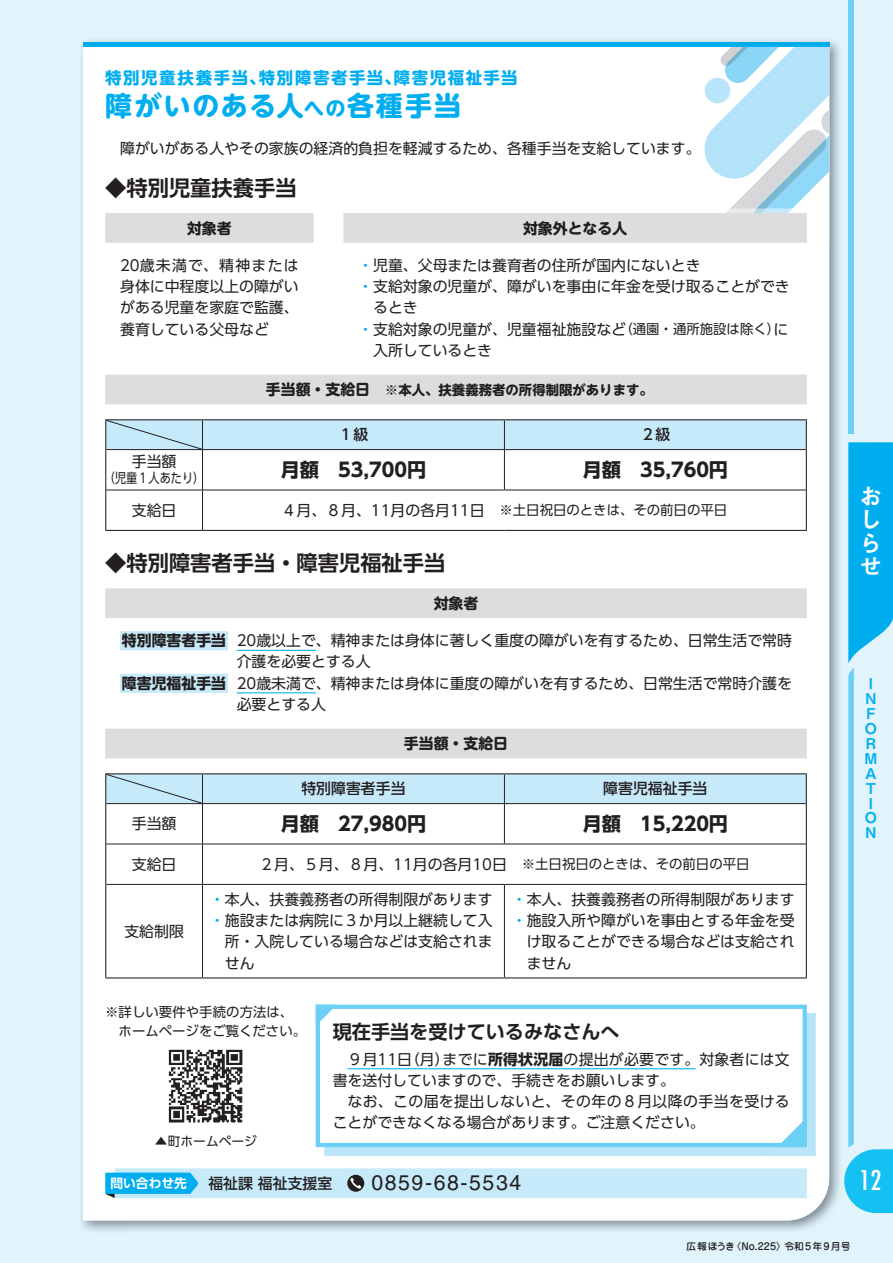
<style>
.page{position:relative;width:893px;height:1263px;background:#e1f4fc}
.page>*{position:absolute;margin:0;border:0;box-sizing:border-box;transform-origin:0 0}
.t1{font:700 27px "UD Shin M Go Pr 6";letter-spacing:.07em;color:#00aeef}
.t2{font:condensed 26.55px "Futura Std";color:#fff}
.t3{font:23.4px/23.4px "Midashi Go Pr 6 MB31";color:#fff;text-align:justify}
.t4{font:700 21.3px "UD Shin Go Pr 6 De";color:#231f20}
.t5{font:21.3px "Helvetica LT Std";letter-spacing:.075em;color:#231f20}
.t6{font:700 19.2px "UD Shin Go Pr 6";color:#231f20}
.t7{font:700 19.2px "UD Shin Go Pr 6 De";color:#231f20}
.t8{font:700 16.5px "UD Shin M Go Pr 6";letter-spacing:.095em;color:#00aeef}
.t9{font:14.85px/21.3px "UD Shin Go Pr 6";color:#231f20;text-align:justify}
.t10{font:14.85px/21.3px "UD Shin Go Pr 6";letter-spacing:.025em;color:#231f20}
.t11{font:700 14.85px "UD Shin M Go Pr 6";color:#231f20}
.t12{font:500 14.85px "UD Shin Go Pr 6";color:#231f20}
.t13{font:14.85px/14.9px "Midashi Go Pr 6 MB31";color:#00aeef}
.t14{font:13.35px/19.2px "UD Shin Go Pr 6";color:#231f20}
.t15{font:700 13.35px "UD Shin M Go Pr 6";color:#231f20}
.t16{font:13.35px "UD Shin Go Pr 6";color:#231f20;scale:.83 1}
.t17{font:12.75px "UD Shin Go Pr 6";color:#231f20}
.t18{font:700 12.75px "UD Shin Go Pr 6 De";color:#fff}
.t19{font:500 9.75px "Jun 34 Pro";color:#231f20}
.s1{font-size:20.25px}
.s2{color:#00aeef}
.s3{font-size:13.35px}
.s4{font-size:14.85px}
.s5{font-weight:700}
.s6{font-family:"UD Shin Go Pr 6";font-weight:500;font-size:14.85px}
</style>
<div class="page">
<img style="left:81px;top:40px;width:759px;height:49px">
<img style="left:792px;top:89px;width:48px;height:1142px">
<div style="left:83px;top:47px;width:746px;height:1173px;background:#fff"></div>
<svg style="left:101px;top:209px;width:710px;height:200px;background:#fdfdfd"></svg>
<svg style="left:693px;top:47px;width:136px;height:195px;background:#cde9f6"></svg>
<div style="left:103px;top:1001px;width:199px;height:41px;background:#fff"></div>
<div style="left:151px;top:1130px;width:110px;height:21px;background:#fff"></div>
<svg style="left:105px;top:213px;width:702px;height:191px;background:#f4f4f5"></svg>
<svg style="left:105px;top:588px;width:702px;height:170px;background:#f2f2f3"></svg>
<div style="left:120px;top:631px;width:108px;height:19px;background:#c6eafa"></div>
<div style="left:120px;top:674px;width:108px;height:19px;background:#c6eafa"></div>
<hr style="left:237px;top:650px;width:79px;height:1px;background:#00aeef">
<hr style="left:237px;top:692px;width:79px;height:1px;background:#00aeef">
<hr style="left:83px;top:43px;width:746px;height:4px;background:#00aeef">
<div style="left:117px;top:136px;width:579px;height:24px;background:#fff"></div>
<div style="left:101px;top:415px;width:710px;height:120px;background:#fff"></div>
<hr style="left:105px;top:419px;width:98px;height:1px;background:#231f20">
<hr style="left:105px;top:420px;width:1px;height:30px;background:#231f20">
<hr style="left:202px;top:419px;width:302px;height:1px;background:#231f20">
<hr style="left:504px;top:419px;width:303px;height:1px;background:#231f20">
<hr style="left:806px;top:420px;width:1px;height:30px;background:#231f20">
<hr style="left:105px;top:450px;width:1px;height:40px;background:#231f20">
<hr style="left:806px;top:450px;width:1px;height:40px;background:#231f20">
<hr style="left:105px;top:490px;width:1px;height:40px;background:#231f20">
<hr style="left:806px;top:490px;width:1px;height:40px;background:#231f20">
<hr style="left:105px;top:530px;width:98px;height:1px;background:#231f20">
<hr style="left:202px;top:530px;width:302px;height:1px;background:#231f20">
<hr style="left:504px;top:530px;width:303px;height:1px;background:#231f20">
<hr style="left:202px;top:450px;width:1px;height:40px;background:#231f20">
<hr style="left:504px;top:450px;width:1px;height:40px;background:#231f20">
<hr style="left:106px;top:490px;width:97px;height:1px;background:#231f20">
<hr style="left:202px;top:490px;width:302px;height:1px;background:#231f20">
<hr style="left:202px;top:490px;width:1px;height:40px;background:#231f20">
<hr style="left:504px;top:490px;width:302px;height:1px;background:#231f20">
<svg style="left:106px;top:420px;width:700px;height:30px;background:#bee0ef"></svg>
<div style="left:101px;top:769px;width:710px;height:214px;background:#fff"></div>
<hr style="left:105px;top:773px;width:98px;height:1px;background:#231f20">
<hr style="left:105px;top:774px;width:1px;height:30px;background:#231f20">
<hr style="left:202px;top:773px;width:302px;height:1px;background:#231f20">
<hr style="left:504px;top:773px;width:303px;height:1px;background:#231f20">
<hr style="left:806px;top:774px;width:1px;height:30px;background:#231f20">
<hr style="left:105px;top:804px;width:1px;height:40px;background:#231f20">
<hr style="left:806px;top:804px;width:1px;height:40px;background:#231f20">
<hr style="left:105px;top:844px;width:1px;height:40px;background:#231f20">
<hr style="left:806px;top:844px;width:1px;height:40px;background:#231f20">
<hr style="left:105px;top:884px;width:1px;height:93px;background:#231f20">
<hr style="left:806px;top:884px;width:1px;height:93px;background:#231f20">
<hr style="left:105px;top:977px;width:98px;height:1px;background:#231f20">
<hr style="left:202px;top:977px;width:302px;height:1px;background:#231f20">
<hr style="left:504px;top:977px;width:303px;height:1px;background:#231f20">
<hr style="left:202px;top:804px;width:1px;height:40px;background:#231f20">
<hr style="left:504px;top:804px;width:1px;height:40px;background:#231f20">
<hr style="left:106px;top:844px;width:97px;height:1px;background:#231f20">
<hr style="left:202px;top:844px;width:302px;height:1px;background:#231f20">
<hr style="left:202px;top:844px;width:1px;height:40px;background:#231f20">
<hr style="left:504px;top:844px;width:302px;height:1px;background:#231f20">
<hr style="left:106px;top:884px;width:97px;height:1px;background:#231f20">
<hr style="left:202px;top:884px;width:302px;height:1px;background:#231f20">
<hr style="left:202px;top:885px;width:1px;height:92px;background:#231f20">
<hr style="left:504px;top:884px;width:302px;height:1px;background:#231f20">
<hr style="left:504px;top:885px;width:1px;height:92px;background:#231f20">
<svg style="left:106px;top:774px;width:700px;height:30px;background:#bee0ef"></svg>
<div style="left:101px;top:173px;width:199px;height:30px;background:#fff"></div>
<div style="left:101px;top:548px;width:348px;height:30px;background:#fff"></div>
<div style="left:101px;top:65px;width:420px;height:58px;background:#fff"></div>
<img style="left:324px;top:1013px;width:491px;height:143px">
<div style="left:318px;top:1007px;width:487px;height:138px;background:#fff"></div>
<hr style="left:348px;top:1068px;width:348px;height:1px;background:#00aeef">
<div style="left:316px;top:1005px;width:491px;height:142px;border:4px solid #6bcff6"></div>
<svg style="left:316px;top:1005px;width:21px;height:21px"></svg>
<svg style="left:777px;top:1117px;width:30px;height:30px"></svg>
<div style="left:848px;top:0;width:6px;height:434px;background:#6bcff6"></div>
<svg style="left:844px;top:442px;width:49px;height:771px"></svg>
<img style="left:163px;top:1044px;width:86px;height:85px">
<svg style="left:105px;top:1168px;width:702px;height:30px;background:#b3e2f6"></svg>
<p class="t8" style="left:105px;top:63px;width:414px">特別児童扶養手当、特別障害者手当、障害児福祉手当</p>
<h1 class="t1" style="left:105px;top:83px;width:357px">障がいのある人<span class="s1">への</span>各種手当</h1>
<p class="t9" style="left:120px;top:137px;width:582px">障がいがある人やその家族の経済的負担を軽減するため、各種手当を支給しています。</p>
<h3 class="t4" style="left:105px;top:170px;width:193px">◆特別児童扶養手当</h3>
<p class="t11" style="left:187px;top:215px;width:46px">対象者</p>
<p class="t11" style="left:523px;top:215px;width:106px">対象外となる人</p>
<p class="t9" style="left:120px;top:254px;width:180px">20歳未満で、精神または身体に中程度以上の障がいがある児童を家庭で監護、養育している父母など</p>
<p class="t9" style="left:358px;top:254px;width:344px"><span class="s2">・</span> 児童、父母または養育者の住所が国内にないとき</p>
<p class="t9" style="left:358px;top:275px;width:433px"><span class="s2">・</span> 支給対象の児童が、障がいを事由に年金を受け取ることができ</p>
<p class="t9" style="left:373px;top:297px;width:46px">るとき</p>
<p class="t9" style="left:358px;top:318px;width:432px"><span class="s2">・</span> 支給対象の児童が、児童福祉施設など<span class="s3">（通園・通所施設は除く）</span>に</p>
<p class="t9" style="left:373px;top:339px;width:121px">入所しているとき</p>
<p class="t15" style="left:266px;top:378px;width:388px"><span class="s4">手当額・支給日　</span>※本人、扶養義務者の所得制限があります。</p>
<p class="t12" style="left:339px;top:423px;width:31px">１級</p>
<p class="t12" style="left:640px;top:423px;width:31px">２級</p>
<p class="t9" style="left:132px;top:450px;width:46px">手当額</p>
<p class="t16" style="left:104px;top:467px;width:123px">（児童１人あたり）</p>
<p class="t6" style="left:281px;top:454px;width:147px">月額　53,700円</p>
<p class="t6" style="left:583px;top:454px;width:147px">月額　35,760円</p>
<p class="t9" style="left:132px;top:499px;width:46px">支給日</p>
<p class="t14" style="left:282px;top:500px;width:447px"><span class="s4">４月、８月、11月の各月11日　</span>※土日祝日のときは、その前日の平日</p>
<h3 class="t4" style="left:105px;top:545px;width:342px">◆特別障害者手当・障害児福祉手当</h3>
<p class="t11" style="left:434px;top:590px;width:46px">対象者</p>
<p class="t9" style="left:122px;top:629px;width:671px"><span class="s5">特別障害者手当</span> 20歳以上で、精神または身体に著しく重度の障がいを有するため、日常生活で常時</p>
<p class="t9" style="left:237px;top:651px;width:135px">介護を必要とする人</p>
<p class="t9" style="left:122px;top:672px;width:671px"><span class="s5">障害児福祉手当</span> 20歳未満で、精神または身体に重度の障がいを有するため、日常生活で常時介護を</p>
<p class="t9" style="left:237px;top:693px;width:91px">必要とする人</p>
<p class="t11" style="left:404px;top:731px;width:106px">手当額・支給日</p>
<p class="t12" style="left:301px;top:777px;width:106px">特別障害者手当</p>
<p class="t12" style="left:603px;top:777px;width:106px">障害児福祉手当</p>
<p class="t9" style="left:132px;top:813px;width:46px">手当額</p>
<p class="t6" style="left:281px;top:808px;width:147px">月額 27,980円</p>
<p class="t6" style="left:583px;top:808px;width:147px">月額 15,220円</p>
<p class="t9" style="left:132px;top:853px;width:46px">支給日</p>
<p class="t9" style="left:259px;top:853px;width:492px">２月、５月、８月、11月の各月10日　<span class="s3">※土日祝日のときは、その前日の平日</span></p>
<p class="t9" style="left:124px;top:920px;width:61px">支給制限</p>
<p class="t9" style="left:210px;top:888px;width:284px"><span class="s2">・</span>本人、扶養義務者の所得制限があります</p>
<p class="t9" style="left:210px;top:909px;width:284px"><span class="s2">・</span> 施設または病院に３か月以上継続して入</p>
<p class="t9" style="left:225px;top:931px;width:269px">所・入院している場合などは支給されま</p>
<p class="t9" style="left:225px;top:952px;width:31px">せん</p>
<p class="t9" style="left:512px;top:888px;width:284px"><span class="s2">・</span>本人、扶養義務者の所得制限があります</p>
<p class="t9" style="left:512px;top:909px;width:284px"><span class="s2">・</span> 施設入所や障がいを事由とする年金を受</p>
<p class="t9" style="left:527px;top:931px;width:269px">け取ることができる場合などは支給され</p>
<p class="t9" style="left:527px;top:952px;width:46px">ません</p>
<p class="t14" style="left:119px;top:1002px;width:189px;text-indent:-13px">※ 詳しい要件や手続の方法は、ホームページをご覧ください。</p>
<p class="t17" style="left:155px;top:1130px;width:104px">▲町ホームページ</p>
<p class="t7" style="left:333px;top:1015px;width:289px">現在手当を受けているみなさんへ</p>
<p class="t9" style="left:333px;top:1048px;width:459px;text-indent:15px">９月11日（月）までに<span class="s5">所得状況届</span>の提出が必要です。対象者には文書を送付していますので、手続きをお願いします。</p>
<p class="t10" style="left:333px;top:1090px;width:459px;text-indent:15px">なお、この届を提出しないと、その年の８月以降の手当を受けることができなくなる場合があります。ご注意ください。</p>
<p class="t18" style="left:110px;top:1173px;width:78px">問い合わせ先</p>
<h3 class="t5" style="left:208px;top:1170px;width:314px"><span class="s6">福祉課 福祉支援室　</span> 0859-68-5534</h3>
<h3 class="t3" style="left:859px;top:483px;width:23px">おしらせ</h3>
<p class="t13" style="left:863px;top:676px;width:14px">Ｉ<br>Ｎ<br>Ｆ<br>Ｏ<br>Ｒ<br>Ｍ<br>Ａ<br>Ｔ<br>Ｉ<br>Ｏ<br>Ｎ</p>
<h2 class="t2" style="left:860px;top:1164px;width:23px">12</h2>
<p class="t19" style="left:687px;top:1239px;width:165px">広報ほうき〈No.225〉令和5年9月号</p>
</div>
